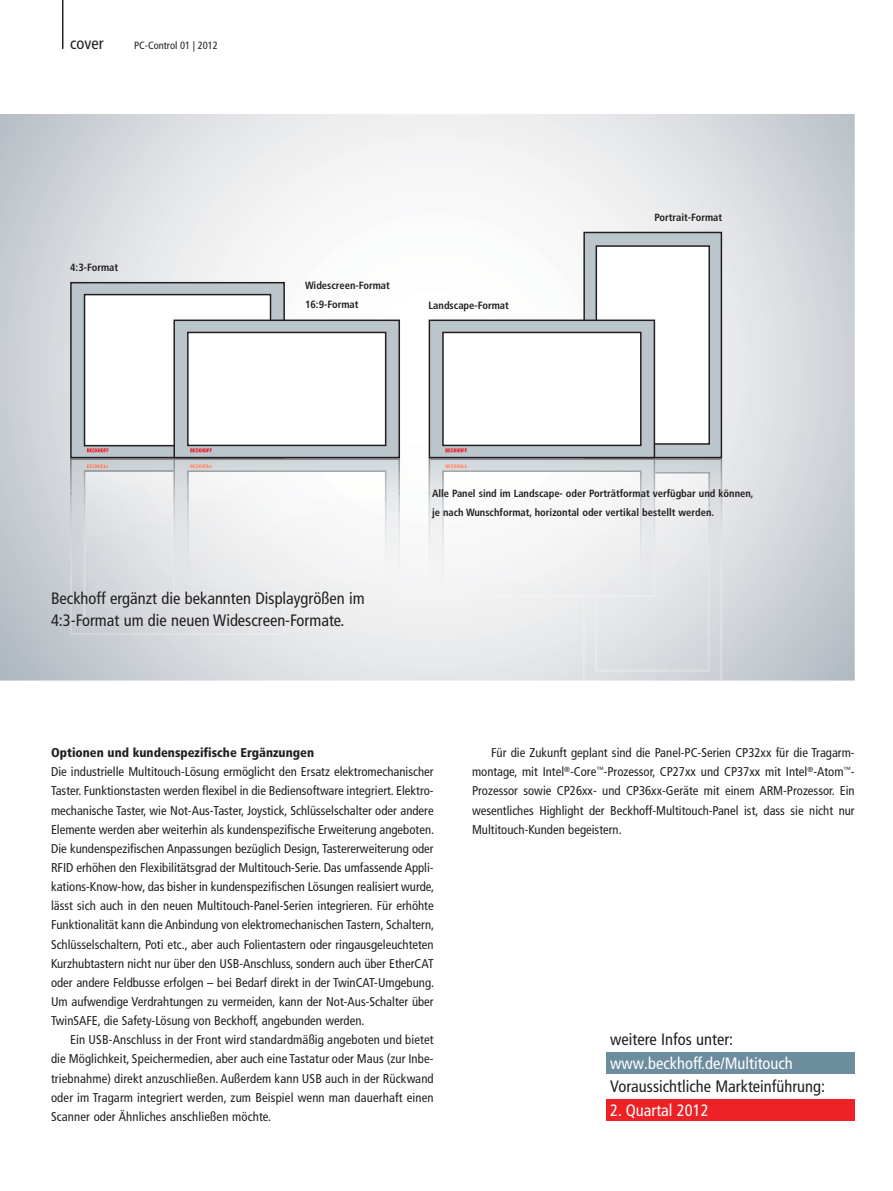
<style>
.page{position:relative;width:893px;height:1191px;background:#fff}
.page>*{position:absolute;margin:0;border:0;box-sizing:border-box;transform-origin:0 0}
.t1{font:condensed 16.5px/21.3px "Frutiger LT Pro";color:#231f20}
.t2{font:condensed 16.5px "Frutiger LT Pro";color:#fff}
.t3{font:condensed 12.75px/19.2px "Frutiger LT Pro";color:#231f20;text-align:justify}
.t4{font:900 condensed 12.75px "Frutiger LT Pro";color:#231f20}
.t5{font:700 condensed 10.5px/19px "Frutiger LT Pro";color:#231f20}
.t6{font:condensed 10.5px "Frutiger LT Pro";color:#231f20}
</style>
<div class="page">
<hr style="left:62px;top:0;width:1px;height:49px;background:#231f20">
<div style="left:606px;top:1052px;width:249px;height:22px;background:#6b8d9d"></div>
<div style="left:606px;top:1099px;width:249px;height:21px;background:#ed2227"></div>
<img style="left:71px;top:459px;width:102px;height:35px">
<div style="left:71px;top:494px;width:53px;height:140px;background:#ced2d6"></div>
<img style="left:84px;top:470px;width:89px;height:30px">
<img style="left:84px;top:500px;width:46px;height:123px">
<img style="left:130px;top:622px;width:141px;height:1px">
<div style="left:85px;top:471px;width:88px;height:30px;background:#eaebed"></div>
<img style="left:85px;top:501px;width:46px;height:121px">
<img style="left:131px;top:596px;width:140px;height:26px">
<img style="left:584px;top:680px;width:137px;height:1px">
<img style="left:655px;top:459px;width:66px;height:32px">
<img style="left:719px;top:490px;width:2px;height:190px">
<img style="left:584px;top:597px;width:3px;height:83px">
<img style="left:709px;top:472px;width:1px;height:33px">
<img style="left:672px;top:505px;width:38px;height:166px">
<img style="left:655px;top:472px;width:54px;height:34px">
<img style="left:671px;top:505px;width:38px;height:165px">
<div style="left:596px;top:597px;width:38px;height:73px;background:#e2e4e6"></div>
<img style="left:173px;top:458px;width:112px;height:3px">
<svg style="left:271px;top:595px;width:14px;height:2px"></svg>
<img style="left:173px;top:471px;width:98px;height:126px">
<img style="left:174px;top:459px;width:225px;height:34px">
<div style="left:174px;top:493px;width:45px;height:103px;background:#e1e3e5"></div>
<img style="left:354px;top:493px;width:45px;height:103px">
<img style="left:596px;top:472px;width:59px;height:125px">
<img style="left:429px;top:459px;width:225px;height:34px">
<img style="left:429px;top:493px;width:45px;height:103px">
<div style="left:609px;top:493px;width:45px;height:103px;background:#e6e8ea"></div>
<div style="left:237px;top:499px;width:99px;height:83px;background:#f3f3f4"></div>
<img style="left:187px;top:470px;width:199px;height:29px">
<img style="left:187px;top:499px;width:50px;height:86px">
<img style="left:237px;top:582px;width:100px;height:3px">
<img style="left:188px;top:471px;width:198px;height:28px">
<div style="left:188px;top:499px;width:49px;height:85px;background:#ebecee"></div>
<img style="left:336px;top:499px;width:50px;height:85px">
<div style="left:493px;top:499px;width:98px;height:83px;background:#f6f6f6"></div>
<img style="left:442px;top:470px;width:200px;height:29px">
<img style="left:442px;top:499px;width:50px;height:86px">
<img style="left:592px;top:499px;width:50px;height:86px">
<img style="left:443px;top:471px;width:198px;height:28px">
<img style="left:443px;top:499px;width:50px;height:85px">
<div style="left:591px;top:499px;width:50px;height:85px;background:#f0f0f1"></div>
<svg style="left:190px;top:464px;width:22px;height:4px"></svg>
<svg style="left:445px;top:464px;width:22px;height:4px"></svg>
<svg style="left:87px;top:464px;width:22px;height:4px"></svg>
<div style="left:71px;top:283px;width:213px;height:174px;background:#bbc5cc"></div>
<div style="left:70px;top:282px;width:215px;height:176px;border:2px solid #231f20"></div>
<div style="left:85px;top:295px;width:186px;height:150px;background:#fff"></div>
<div style="left:84px;top:294px;width:187px;height:152px;border:2px solid #231f20"></div>
<svg style="left:87px;top:448px;width:22px;height:4px"></svg>
<div style="left:584px;top:232px;width:137px;height:225px;background:#bbc5cc"></div>
<div style="left:583px;top:232px;width:139px;height:226px;border:2px solid #231f20"></div>
<div style="left:596px;top:246px;width:113px;height:198px;background:#fff"></div>
<div style="left:596px;top:245px;width:114px;height:200px;border:2px solid #231f20"></div>
<div style="left:174px;top:320px;width:225px;height:137px;background:#bbc5cc"></div>
<div style="left:173px;top:319px;width:227px;height:139px;border:2px solid #231f20"></div>
<div style="left:429px;top:320px;width:225px;height:137px;background:#bbc5cc"></div>
<div style="left:429px;top:319px;width:226px;height:139px;border:2px solid #231f20"></div>
<div style="left:188px;top:332px;width:198px;height:113px;background:#fff"></div>
<div style="left:187px;top:332px;width:199px;height:114px;border:2px solid #231f20"></div>
<div style="left:443px;top:332px;width:198px;height:113px;background:#fff"></div>
<div style="left:442px;top:332px;width:200px;height:114px;border:2px solid #231f20"></div>
<svg style="left:190px;top:448px;width:22px;height:4px"></svg>
<svg style="left:445px;top:448px;width:22px;height:4px"></svg>
<p class="t1" style="left:70px;top:34px;width:35px">cover</p>
<p class="t6" style="left:134px;top:41px;width:85px">PC-Control 01 | 2012</p>
<p class="t5" style="left:70px;top:259px;width:50px">4:3-Format</p>
<p class="t5" style="left:305px;top:277px;width:86px">Widescreen-Format<br>16:9-Format</p>
<p class="t5" style="left:429px;top:297px;width:82px">Landscape-Format</p>
<p class="t5" style="left:654px;top:209px;width:69px">Portrait-Format</p>
<p class="t1" style="left:51px;top:590px;width:315px">Beckhoff ergänzt die bekannten Displaygrößen im<br>4:3-Format um die neuen Widescreen-Formate.</p>
<p class="t5" style="left:432px;top:485px;width:323px">Alle Panel sind im Landscape- oder Porträtformat verfügbar und können, je nach Wunschformat, horizontal oder vertikal bestellt werden.</p>
<p class="t4" style="left:51px;top:748px;width:265px">Optionen und kundenspezifische Ergänzungen</p>
<p class="t3" style="left:51px;top:763px;width:385px">Die industrielle Multitouch-Lösung ermöglicht den Ersatz elektromechanischer Taster. Funktionstasten werden flexibel in die Bediensoftware integriert. Elektro&shy;mechanische Taster, wie Not-Aus-Taster, Joystick, Schlüsselschalter oder andere Elemente werden aber weiterhin als kundenspezifische Erweiterung angeboten.<br>Die kundenspezifischen Anpassungen bezüglich Design, Tastererweiterung oder RFID erhöhen den Flexibilitätsgrad der Multitouch-Serie. Das umfassende Appli&shy;kations-Know-how, das bisher in kundenspezifischen Lösungen realisiert wurde, lässt sich auch in den neuen Multitouch-Panel-Serien integrieren. Für erhöhte Funktionalität kann die Anbindung von elektromechanischen Tastern, Schaltern, Schlüsselschaltern, Poti etc., aber auch Folientastern oder ringausgeleuchteten Kurzhubtastern nicht nur über den USB-Anschluss, sondern auch über EtherCAT oder andere Feldbusse erfolgen – bei Bedarf direkt in der TwinCAT-Umgebung.<br>Um aufwendige Verdrahtungen zu vermeiden, kann der Not-Aus-Schalter über TwinSAFE, die Safety-Lösung von Beckhoff, angebunden werden.</p>
<p class="t3" style="left:51px;top:1031px;width:384px;text-indent:19px">Ein USB-Anschluss in der Front wird standardmäßig angeboten und bietet die Möglichkeit, Speichermedien, aber auch eine Tastatur oder Maus (zur Inbe&shy;triebnahme) direkt anzuschließen. Außerdem kann USB auch in der Rückwand oder im Tragarm integriert werden, zum Beispiel wenn man dauerhaft einen Scanner oder Ähnliches anschließen möchte.</p>
<p class="t3" style="left:472px;top:744px;width:384px;text-indent:19px">Für die Zukunft geplant sind die Panel-PC-Serien CP32xx für die Tragarm&shy;montage, mit Intel<sup>®</sup>-Core<sup>™</sup>-Prozessor, CP27xx und CP37xx mit Intel<sup>®</sup>-Atom<sup>™</sup>- Prozessor sowie CP26xx- und CP36xx-Geräte mit einem ARM-Prozessor. Ein wesentliches Highlight der Beckhoff-Multitouch-Panel ist, dass sie nicht nur Multitouch-Kunden begeistern.</p>
<p class="t1" style="left:610px;top:1031px;width:124px">weitere Infos unter:</p>
<p class="t2" style="left:610px;top:1057px;width:184px">www.beckhoff.de/Multitouch</p>
<p class="t1" style="left:610px;top:1077px;width:216px">Voraussichtliche Markteinführung:</p>
<p class="t2" style="left:610px;top:1103px;width:100px">2. Quartal 2012</p>
</div>
